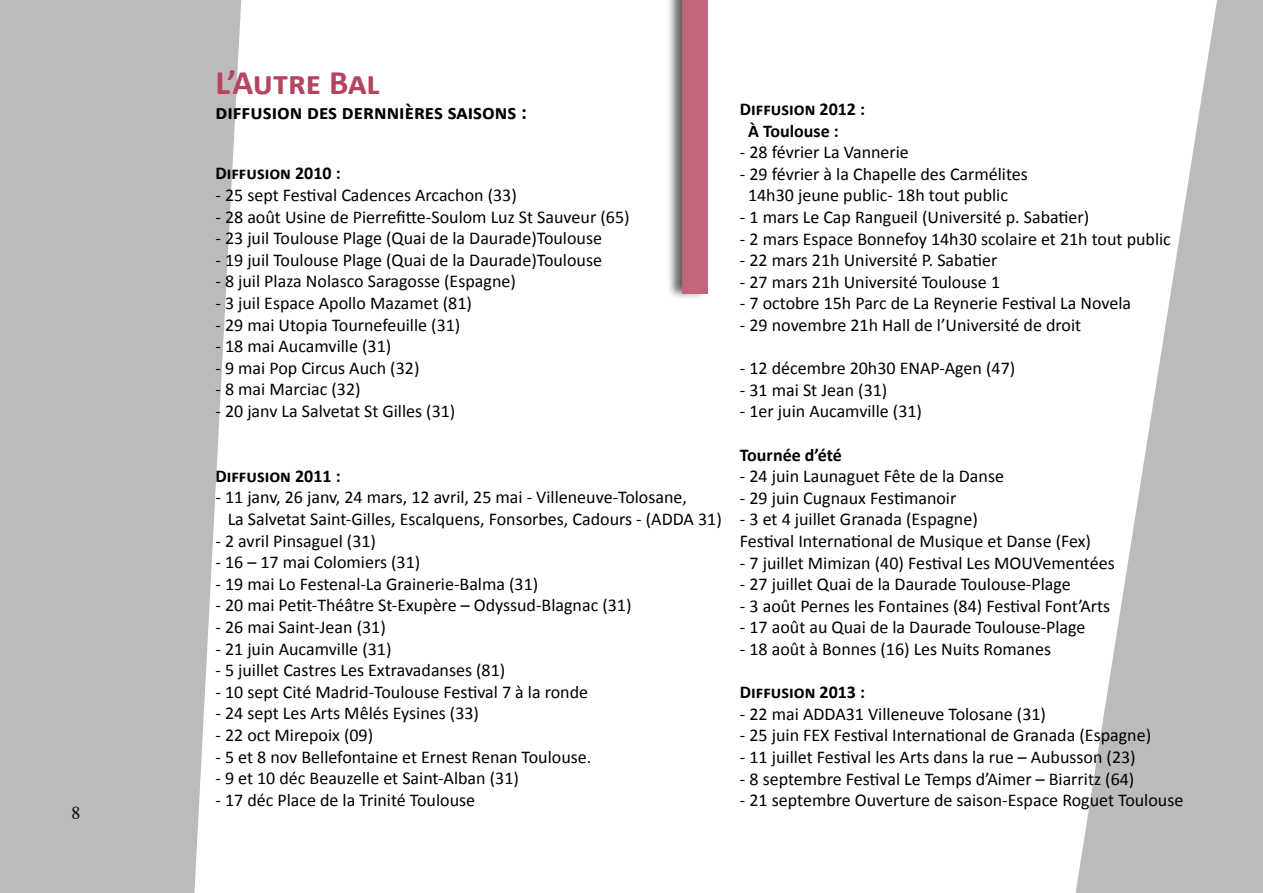
<style>
.page{position:relative;width:1263px;height:893px;background:#fff}
.page>*{position:absolute;margin:0;border:0;box-sizing:border-box;transform-origin:0 0}
.t1{font:700 34.5px "Calibri";color:#b5445f}
.t2{font:700 21px "Calibri";color:#000}
.t3{font:18px/21.6px "Calibri";color:#000}
.t4{font:700 18px/21.6px "Calibri";color:#000}
.t5{font:18px "Times";color:#000}
</style>
<div class="page">
<svg style="left:1075px;top:0;width:188px;height:893px;fill:#bcbaba"></svg>
<svg style="left:0;top:0;width:242px;height:893px;fill:#bcbaba"></svg>
<div style="left:666px;top:0;width:42px;height:300px;background:#000;opacity:.75"></div>
<div style="left:682px;top:0;width:26px;height:294px;background:#c2657b"></div>
<p class="t5" style="left:72px;top:796px;width:10px">8</p>
<h1 class="t1" style="left:215px;top:61px;width:166px">L’Autre Bal</h1>
<p class="t2" style="left:215px;top:99px;width:313px">diffusion des dernnières saisons :</p>
<p class="t4" style="left:215px;top:162px;width:127px">Diffusion 2010 :</p>
<p class="t3" style="left:215px;top:183px;width:303px">- 25 sept Festival Cadences Arcachon (33)</p>
<p class="t3" style="left:215px;top:205px;width:416px">- 28 août Usine de Pierrefitte-Soulom Luz St Sauveur (65)</p>
<p class="t3" style="left:215px;top:226px;width:388px">- 23 juil Toulouse Plage (Quai de la Daurade)Toulouse</p>
<p class="t3" style="left:215px;top:248px;width:388px">- 19 juil Toulouse Plage (Quai de la Daurade)Toulouse</p>
<p class="t3" style="left:215px;top:270px;width:302px">- 8 juil Plaza Nolasco Saragosse (Espagne)</p>
<p class="t3" style="left:215px;top:291px;width:258px">- 3 juil Espace Apollo Mazamet (81)</p>
<p class="t3" style="left:215px;top:313px;width:246px">- 29 mai Utopia Tournefeuille (31)</p>
<p class="t3" style="left:215px;top:334px;width:177px">- 18 mai Aucamville (31)</p>
<p class="t3" style="left:215px;top:356px;width:205px">- 9 mai Pop Circus Auch (32)</p>
<p class="t3" style="left:215px;top:378px;width:147px">- 8 mai Marciac (32)</p>
<p class="t3" style="left:215px;top:399px;width:241px">- 20 janv La Salvetat St Gilles (31)</p>
<p class="t4" style="left:215px;top:464px;width:127px">Diffusion 2011 :</p>
<p class="t3" style="left:228px;top:486px;width:496px;text-indent:-12px">- 11 janv, 26 janv, 24 mars, 12 avril, 25 mai - Villeneuve-Tolosane,<br>La Salvetat Saint-Gilles, Escalquens, Fonsorbes, Cadours - (ADDA 31)</p>
<p class="t3" style="left:215px;top:529px;width:162px">- 2 avril Pinsaguel (31)</p>
<p class="t3" style="left:215px;top:550px;width:206px">- 16 – 17 mai Colomiers (31)</p>
<p class="t3" style="left:215px;top:572px;width:324px">- 19 mai Lo Festenal-La Grainerie-Balma (31)</p>
<p class="t3" style="left:215px;top:594px;width:418px">- 20 mai Petit-Théâtre St-Exupère – Odyssud-Blagnac (31)</p>
<p class="t3" style="left:215px;top:615px;width:172px">- 26 mai Saint-Jean (31)</p>
<p class="t3" style="left:215px;top:637px;width:178px">- 21 juin Aucamville (31)</p>
<p class="t3" style="left:215px;top:658px;width:291px">- 5 juillet Castres Les Extravadanses (81)</p>
<p class="t3" style="left:215px;top:680px;width:374px">- 10 sept Cité Madrid-Toulouse Festival 7 à la ronde</p>
<p class="t3" style="left:215px;top:702px;width:265px">- 24 sept Les Arts Mêlés Eysines (33)</p>
<p class="t3" style="left:215px;top:723px;width:159px">- 22 oct Mirepoix (09)</p>
<p class="t3" style="left:215px;top:745px;width:377px">- 5 et 8 nov Bellefontaine et Ernest Renan Toulouse.</p>
<p class="t3" style="left:215px;top:766px;width:305px">- 9 et 10 déc Beauzelle et Saint-Alban (31)</p>
<p class="t3" style="left:215px;top:788px;width:261px">- 17 déc Place de la Trinité Toulouse</p>
<p class="t4" style="left:748px;top:97px;width:119px;text-indent:-8px">Diffusion 2012 :<br>À Toulouse :</p>
<p class="t3" style="left:740px;top:141px;width:170px">- 28 février La Vannerie</p>
<p class="t3" style="left:748px;top:162px;width:281px;text-indent:-8px">- 29 février à la Chapelle des Carmélites<br>14h30 jeune public- 18h tout public</p>
<p class="t3" style="left:740px;top:205px;width:351px">- 1 mars Le Cap Rangueil (Université p. Sabatier)</p>
<p class="t3" style="left:740px;top:227px;width:432px">- 2 mars Espace Bonnefoy 14h30 scolaire et 21h tout public</p>
<p class="t3" style="left:740px;top:249px;width:259px">- 22 mars 21h Université P. Sabatier</p>
<p class="t3" style="left:740px;top:270px;width:262px">- 27 mars 21h Université Toulouse 1</p>
<p class="t3" style="left:740px;top:292px;width:393px">- 7 octobre 15h Parc de La Reynerie Festival La Novela</p>
<p class="t3" style="left:740px;top:313px;width:343px">- 29 novembre 21h Hall de l’Université de droit</p>
<p class="t3" style="left:740px;top:357px;width:277px">- 12 décembre 20h30 ENAP-Agen (47)</p>
<p class="t3" style="left:740px;top:378px;width:149px">- 31 mai St Jean (31)</p>
<p class="t3" style="left:740px;top:400px;width:184px">- 1er juin Aucamville (31)</p>
<p class="t4" style="left:740px;top:443px;width:104px">Tournée d’été</p>
<p class="t3" style="left:740px;top:465px;width:266px">- 24 juin Launaguet Fête de la Danse</p>
<p class="t3" style="left:740px;top:486px;width:218px">- 29 juin Cugnaux Festimanoir</p>
<p class="t3" style="left:740px;top:508px;width:353px">- 3 et 4 juillet Granada (Espagne)<br>Festival International de Musique et Danse (Fex)</p>
<p class="t3" style="left:740px;top:551px;width:376px">- 7 juillet Mimizan (40) Festival Les MOUVementées</p>
<p class="t3" style="left:740px;top:573px;width:332px">- 27 juillet Quai de la Daurade Toulouse-Plage</p>
<p class="t3" style="left:740px;top:594px;width:372px">- 3 août Pernes les Fontaines (84) Festival Font’Arts</p>
<p class="t3" style="left:740px;top:616px;width:347px">- 17 août au Quai de la Daurade Toulouse-Plage</p>
<p class="t3" style="left:740px;top:637px;width:313px">- 18 août à Bonnes (16) Les Nuits Romanes</p>
<p class="t4" style="left:740px;top:681px;width:127px">Diffusion 2013 :</p>
<p class="t3" style="left:740px;top:702px;width:308px">- 22 mai ADDA31 Villeneuve Tolosane (31)</p>
<p class="t3" style="left:740px;top:724px;width:413px">- 25 juin FEX Festival International de Granada (Espagne)</p>
<p class="t3" style="left:740px;top:745px;width:397px">- 11 juillet Festival les Arts dans la rue – Aubusson (23)</p>
<p class="t3" style="left:740px;top:767px;width:396px">- 8 septembre Festival Le Temps d’Aimer – Biarritz (64)</p>
<p class="t3" style="left:740px;top:789px;width:445px">- 21 septembre Ouverture de saison-Espace Roguet Toulouse</p>
</div>
